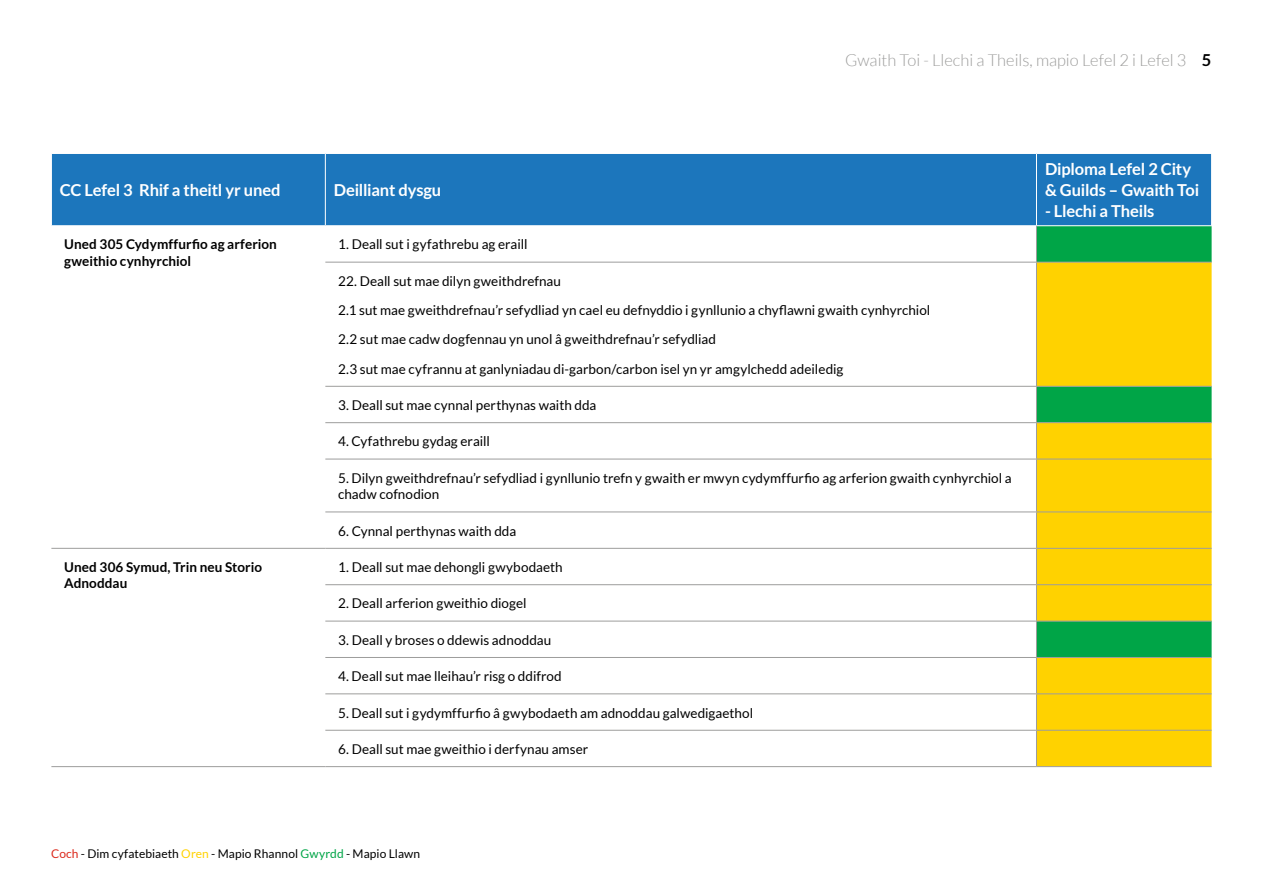
<style>
.page{position:relative;width:1263px;height:893px;background:#fff}
.page>*{position:absolute;margin:0;border:0;box-sizing:border-box;transform-origin:0 0}
.t1{font:700 16.5px/21px "Lato";letter-spacing:-.01em;color:#fff}
.t2{font:300 16.5px "Lato";color:#9d9d9c}
.t3{font:13.5px/29.2px "Lato";color:#000}
.t4{font:700 13.5px/16.5px "Lato";letter-spacing:.005em;color:#000}
.t5{font:12px "Lato";letter-spacing:.005em;color:#000}
.s1{font-weight:700;color:#000}
.s2{color:#db291c}
.s3{color:#ffd200}
.s4{color:#00a547}
</style>
<div class="page">
<div style="left:52px;top:154px;width:1159px;height:71px;background:#1c76bc"></div>
<div style="left:1037px;top:226px;width:174px;height:36px;background:#00a547"></div>
<svg style="left:1037px;top:263px;width:174px;height:503px;background:#dacb0a"></svg>
<hr style="left:325px;top:262px;width:711px;height:1px;background:#9d9d9c">
<hr style="left:1036px;top:262px;width:175px;height:1px;background:#9d9d9c">
<hr style="left:325px;top:386px;width:711px;height:1px;background:#9d9d9c">
<hr style="left:1036px;top:386px;width:175px;height:1px;background:#9d9d9c">
<hr style="left:325px;top:422px;width:711px;height:1px;background:#9d9d9c">
<hr style="left:1036px;top:422px;width:175px;height:1px;background:#9d9d9c">
<hr style="left:325px;top:459px;width:711px;height:1px;background:#9d9d9c">
<hr style="left:1036px;top:459px;width:175px;height:1px;background:#9d9d9c">
<hr style="left:325px;top:512px;width:711px;height:1px;background:#9d9d9c">
<hr style="left:1036px;top:512px;width:175px;height:1px;background:#9d9d9c">
<hr style="left:325px;top:548px;width:711px;height:1px;background:#9d9d9c">
<hr style="left:1036px;top:548px;width:175px;height:1px;background:#9d9d9c">
<hr style="left:325px;top:584px;width:711px;height:1px;background:#9d9d9c">
<hr style="left:1036px;top:584px;width:175px;height:1px;background:#9d9d9c">
<hr style="left:325px;top:621px;width:711px;height:1px;background:#9d9d9c">
<hr style="left:1036px;top:621px;width:175px;height:1px;background:#9d9d9c">
<hr style="left:325px;top:657px;width:711px;height:1px;background:#9d9d9c">
<hr style="left:1036px;top:657px;width:175px;height:1px;background:#9d9d9c">
<hr style="left:325px;top:693px;width:711px;height:1px;background:#9d9d9c">
<hr style="left:1036px;top:693px;width:175px;height:1px;background:#9d9d9c">
<hr style="left:325px;top:730px;width:711px;height:1px;background:#9d9d9c">
<hr style="left:1036px;top:730px;width:175px;height:1px;background:#9d9d9c">
<hr style="left:325px;top:766px;width:711px;height:1px;background:#9d9d9c">
<hr style="left:1036px;top:766px;width:175px;height:1px;background:#9d9d9c">
<hr style="left:325px;top:154px;width:1px;height:71px;background:#fff">
<hr style="left:51px;top:548px;width:274px;height:1px;background:#9d9d9c">
<hr style="left:51px;top:766px;width:274px;height:1px;background:#9d9d9c">
<hr style="left:1036px;top:226px;width:1px;height:36px;background:#9d9d9c">
<hr style="left:1036px;top:262px;width:1px;height:124px;background:#9d9d9c">
<hr style="left:1036px;top:387px;width:1px;height:35px;background:#9d9d9c">
<hr style="left:1036px;top:423px;width:1px;height:36px;background:#9d9d9c">
<hr style="left:1036px;top:459px;width:1px;height:53px;background:#9d9d9c">
<hr style="left:1036px;top:512px;width:1px;height:36px;background:#9d9d9c">
<hr style="left:1036px;top:549px;width:1px;height:35px;background:#9d9d9c">
<hr style="left:1036px;top:585px;width:1px;height:36px;background:#9d9d9c">
<hr style="left:1036px;top:621px;width:1px;height:36px;background:#9d9d9c">
<hr style="left:1036px;top:658px;width:1px;height:35px;background:#9d9d9c">
<hr style="left:1036px;top:694px;width:1px;height:36px;background:#9d9d9c">
<hr style="left:1036px;top:731px;width:1px;height:35px;background:#9d9d9c">
<hr style="left:1036px;top:154px;width:1px;height:71px;background:#fff">
<p class="t1" style="left:60px;top:179px;width:222px">CC Lefel 3 Rhif a theitl yr uned</p>
<p class="t1" style="left:334px;top:179px;width:109px">Deilliant dysgu</p>
<p class="t2" style="left:845px;top:52px;width:368px">Gwaith Toi - Llechi a Theils, mapio Lefel 2 i Lefel 3 <span class="s1">5</span></p>
<p class="t1" style="left:1045px;top:158px;width:156px">Diploma Lefel 2 City &amp; Guilds – Gwaith Toi</p>
<p class="t1" style="left:1045px;top:200px;width:111px">- Llechi a Theils</p>
<p class="t4" style="left:64px;top:236px;width:214px">Uned 305 Cydymffurfio ag arferion gweithio cynhyrchiol</p>
<p class="t3" style="left:338px;top:230px;width:191px">1. Deall sut i gyfathrebu ag eraill</p>
<p class="t3" style="left:338px;top:266px;width:594px">22. Deall sut mae dilyn gweithdrefnau<br>2.1 sut mae gweithdrefnau’r sefydliad yn cael eu defnyddio i gynllunio a chyflawni gwaith cynhyrchiol 2.2 sut mae cadw dogfennau yn unol â gweithdrefnau’r sefydliad<br>2.3 sut mae cyfrannu at ganlyniadau di-garbon/carbon isel yn yr amgylchedd adeiledig</p>
<p class="t3" style="left:338px;top:390px;width:260px">3. Deall sut mae cynnal perthynas waith dda</p>
<p class="t3" style="left:338px;top:427px;width:153px">4. Cyfathrebu gydag eraill</p>
<p class="t3" style="left:338px;top:469px;width:675px;line-height:16.5px">5. Dilyn gweithdrefnau’r sefydliad i gynllunio trefn y gwaith er mwyn cydymffurfio ag arferion gwaith cynhyrchiol a chadw cofnodion</p>
<p class="t3" style="left:338px;top:516px;width:180px">6. Cynnal perthynas waith dda</p>
<p class="t4" style="left:64px;top:559px;width:199px">Uned 306 Symud, Trin neu Storio<br>Adnoddau</p>
<p class="t3" style="left:338px;top:552px;width:226px">1. Deall sut mae dehongli gwybodaeth</p>
<p class="t3" style="left:338px;top:589px;width:190px">2. Deall arferion gweithio diogel</p>
<p class="t3" style="left:338px;top:625px;width:215px">3. Deall y broses o ddewis adnoddau</p>
<p class="t3" style="left:338px;top:661px;width:225px">4. Deall sut mae lleihau’r risg o ddifrod</p>
<p class="t3" style="left:338px;top:698px;width:417px">5. Deall sut i gydymffurfio â gwybodaeth am adnoddau galwedigaethol</p>
<p class="t3" style="left:338px;top:734px;width:252px">6. Deall sut mae gweithio i derfynau amser</p>
<p class="t5" style="left:51px;top:847px;width:371px"><span class="s2">Coch</span> - Dim cyfatebiaeth <span class="s3">Oren</span> - Mapio Rhannol <span class="s4">Gwyrdd</span> - Mapio Llawn</p>
</div>
